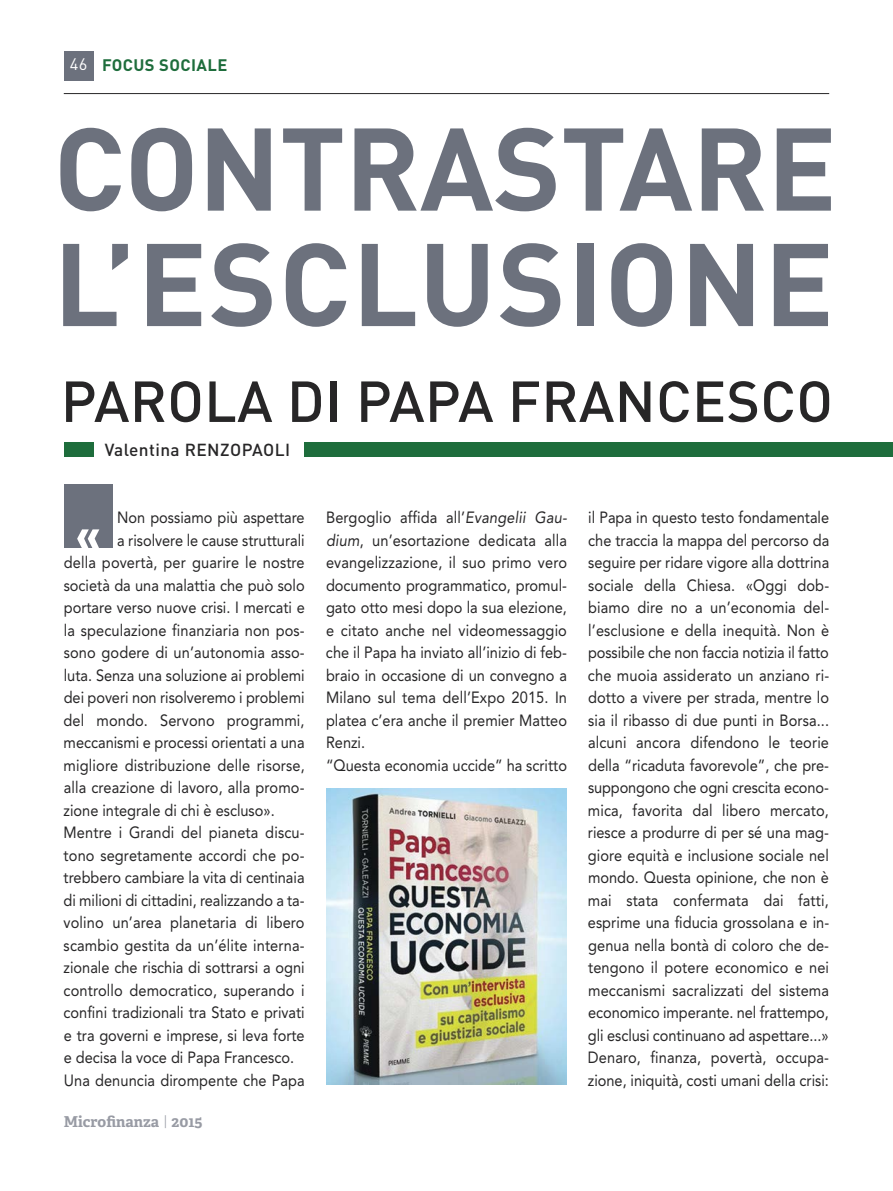
<style>
.page{position:relative;width:893px;height:1191px;background:#fff}
.page>*{position:absolute;margin:0;border:0;box-sizing:border-box;transform-origin:0 0}
.t1{font:700 115.35px/115.4px "DIN";letter-spacing:-.005em;color:#6c717d}
.t2{font:700 61.5px "Adelle Basic";color:#fff;scale:.9 1}
.t3{font:500 56.85px "DIN";letter-spacing:.005em;color:#272627}
.t4{font:500 17.25px "DIN";letter-spacing:.025em;color:#272627}
.t5{font:700 16.5px "DIN";letter-spacing:.025em;color:#1e6d3c}
.t6{font:16.2px/22.5px "Avenir";color:#272627;scale:.9 1}
.t7{font:700 15px "Adelle Basic";color:#989ba4}
.s1{font-weight:400;color:#fff}
.s2{font-family:"DIN";font-weight:300}
.s3{font-style:italic}
</style>
<div class="page">
<div style="left:64px;top:51px;width:30px;height:30px;background:#6c717d"></div>
<hr style="left:64px;top:93px;width:765px;height:1px;background:#272627">
<div style="left:64px;top:442px;width:30px;height:15px;background:#1e6d3c"></div>
<div style="left:305px;top:442px;width:588px;height:15px;background:#1e6d3c"></div>
<div style="left:64px;top:484px;width:49px;height:64px;background:#6c717d"></div>
<img style="left:326px;top:788px;width:241px;height:296px">
<p class="t5" style="left:70px;top:56px;width:159px"><span class="s1">46</span> FOCUS SOCIALE</p>
<h1 class="t1" style="left:54px;top:113px;width:785px">CONTRASTARE<br>L’ESCLUSIONE</h1>
<h3 class="t3" style="left:61px;top:369px;width:774px">PAROLA DI PAPA FRANCESCO</h3>
<p class="t4" style="left:105px;top:440px;width:187px">Valentina RENZOPAOLI</p>
<p class="t6" style="left:117px;top:507px;width:210px">Non possiamo più aspettare</p>
<p class="t6" style="left:117px;top:530px;width:210px">a risolvere le cause strutturali</p>
<p class="t6" style="left:64px;top:552px;width:269px">della povertà, per guarire le nostre</p>
<p class="t6" style="left:64px;top:575px;width:269px">società da una malattia che può solo</p>
<p class="t6" style="left:64px;top:597px;width:269px">portare verso nuove crisi. I mercati e</p>
<p class="t6" style="left:64px;top:620px;width:269px">la speculazione finanziaria non pos-</p>
<p class="t6" style="left:64px;top:642px;width:269px">sono godere di un’autonomia asso-</p>
<p class="t6" style="left:64px;top:665px;width:269px">luta. Senza una soluzione ai problemi</p>
<p class="t6" style="left:64px;top:687px;width:269px">dei poveri non risolveremo i problemi</p>
<p class="t6" style="left:64px;top:710px;width:269px">del mondo. Servono programmi,</p>
<p class="t6" style="left:64px;top:732px;width:269px">meccanismi e processi orientati a una</p>
<p class="t6" style="left:64px;top:755px;width:269px">migliore distribuzione delle risorse,</p>
<p class="t6" style="left:64px;top:777px;width:269px">alla creazione di lavoro, alla promo-</p>
<p class="t6" style="left:64px;top:800px;width:236px">zione integrale di chi è escluso».</p>
<p class="t6" style="left:64px;top:822px;width:269px">Mentre i Grandi del pianeta discu-</p>
<p class="t6" style="left:64px;top:845px;width:269px">tono segretamente accordi che po-</p>
<p class="t6" style="left:64px;top:867px;width:269px">trebbero cambiare la vita di centinaia</p>
<p class="t6" style="left:64px;top:890px;width:269px">di milioni di cittadini, realizzando a ta-</p>
<p class="t6" style="left:64px;top:912px;width:269px">volino un’area planetaria di libero</p>
<p class="t6" style="left:64px;top:935px;width:269px">scambio gestita da un’élite interna-</p>
<p class="t6" style="left:64px;top:957px;width:269px">zionale che rischia di sottrarsi a ogni</p>
<p class="t6" style="left:64px;top:980px;width:269px">controllo democratico, superando i</p>
<p class="t6" style="left:64px;top:1002px;width:269px">confini tradizionali tra Stato e privati</p>
<p class="t6" style="left:64px;top:1025px;width:269px">e tra governi e imprese, si leva forte</p>
<p class="t6" style="left:64px;top:1047px;width:257px">e decisa la voce di Papa Francesco.</p>
<p class="t6" style="left:64px;top:1070px;width:269px">Una denuncia dirompente che Papa</p>
<h2 class="t2" style="left:75px;top:510px;width:31px">«</h2>
<p class="t7" style="left:64px;top:1116px;width:140px">Microfinanza <span class="s2">|</span> 2015</p>
<p class="t6" style="left:326px;top:507px;width:269px">Bergoglio affida all’<span class="s3">Evangelii Gau&shy;dium</span>, un’esortazione dedicata alla evangelizzazione, il suo primo vero documento programmatico, promul&shy;gato otto mesi dopo la sua elezione, e citato anche nel videomessaggio che il Papa ha inviato all’inizio di feb&shy;braio in occasione di un convegno a Milano sul tema dell’Expo 2015. In platea c’era anche il premier Matteo Renzi.<br>“Questa economia uccide” ha scritto</p>
<p class="t6" style="left:588px;top:507px;width:270px;text-align:justify">il Papa in questo testo fondamentale che traccia la mappa del percorso da seguire per ridare vigore alla dottrina sociale della Chiesa. «Oggi dob&shy;biamo dire no a un’economia del&shy;l’esclusione e della inequità. Non è possibile che non faccia notizia il fatto che muoia assiderato un anziano ri&shy;dotto a vivere per strada, mentre lo sia il ribasso di due punti in Borsa... alcuni ancora difendono le teorie della “ricaduta favorevole”, che pre&shy;suppongono che ogni crescita econo&shy;mica, favorita dal libero mercato, riesce a produrre di per sé una mag&shy;giore equità e inclusione sociale nel mondo. Questa opinione, che non è mai stata confermata dai fatti, esprime una fiducia grossolana e in&shy;genua nella bontà di coloro che de&shy;tengono il potere economico e nei meccanismi sacralizzati del sistema economico imperante. nel frattempo, gli esclusi continuano ad aspettare...» Denaro, finanza, povertà, occupa&shy;zione, iniquità, costi umani della crisi:</p>
</div>
